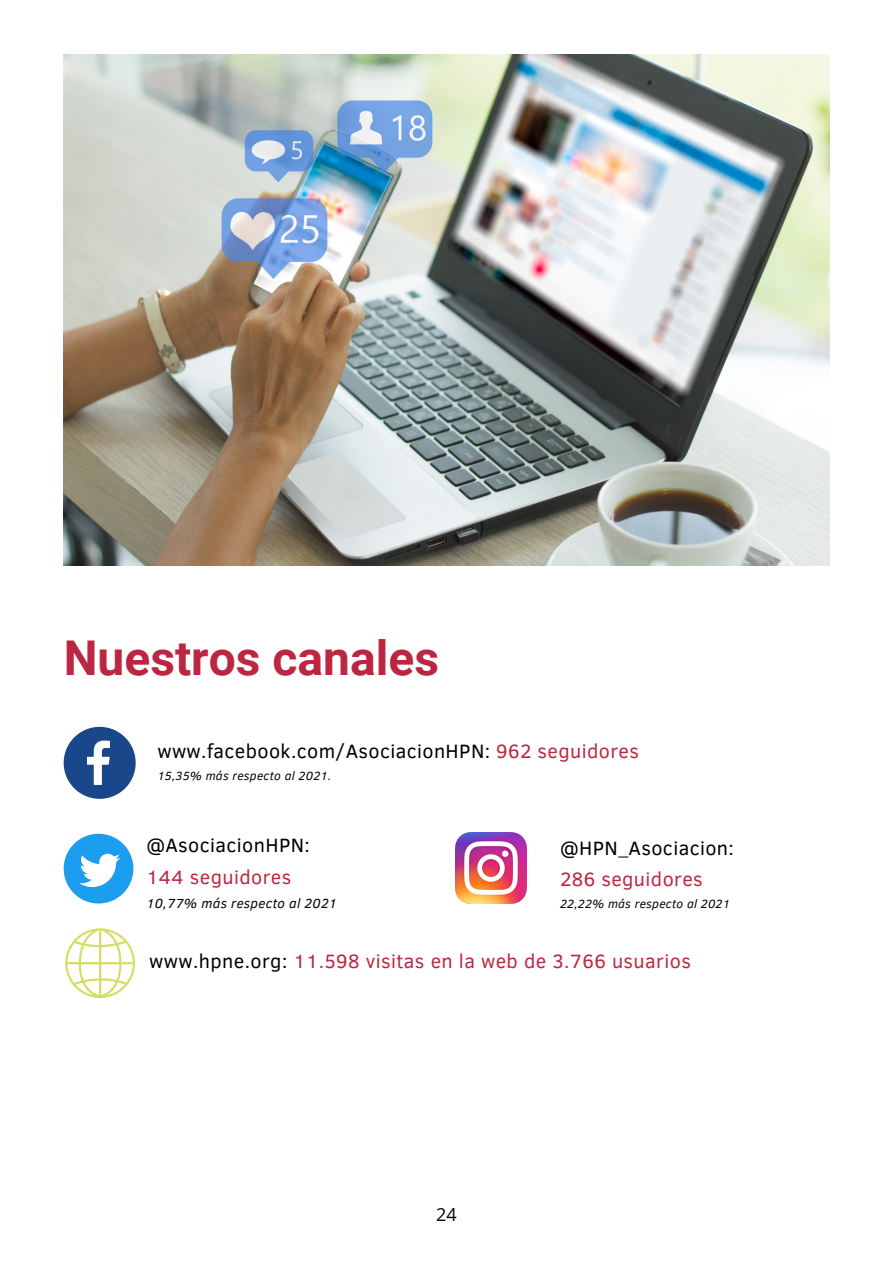
<style>
.page{position:relative;width:893px;height:1264px;background:#fff}
.page>*{position:absolute;margin:0;border:0;box-sizing:border-box;transform-origin:0 0}
.t1{font:700 48px "Roboto";color:#bd2640}
.t2{font:19.8px "Clear Sans";letter-spacing:.02em;color:#000}
.t3{font:19.8px "Clear Sans";letter-spacing:.02em;color:#bd2640}
.t4{font:18px "Open Sans";color:#000}
.t5{font:italic 13.5px "Clear Sans";letter-spacing:.02em;color:#000}
.t6{font:italic 12.15px "Clear Sans";letter-spacing:.02em;color:#000}
.s1{color:#bd2640}
.s2{color:#000}
</style>
<div class="page">
<img style="left:64px;top:54px;width:765px;height:511px">
<svg style="left:64px;top:727px;width:72px;height:71px"></svg>
<svg style="left:64px;top:833px;width:69px;height:70px"></svg>
<img style="left:455px;top:832px;width:71px;height:71px">
<svg style="left:65px;top:928px;width:70px;height:70px"></svg>
<p class="t1" style="left:64px;top:630px;width:377px">Nuestros canales</p>
<p class="t2" style="left:157px;top:736px;width:483px">www.facebook.com/AsociacionHPN: <span class="s1">962 seguidores</span></p>
<p class="t6" style="left:157px;top:767px;width:175px">15,35% más respecto al 2021.</p>
<p class="t2" style="left:146px;top:830px;width:165px">@AsociacionHPN:</p>
<p class="t3" style="left:146px;top:862px;width:146px">144 seguidores</p>
<p class="t5" style="left:146px;top:893px;width:192px">10,77% más respecto al 2021</p>
<p class="t2" style="left:560px;top:834px;width:175px">@HPN_Asociacion:</p>
<p class="t3" style="left:560px;top:865px;width:144px">286 seguidores</p>
<p class="t6" style="left:560px;top:895px;width:171px">22,22% más respecto al 2021</p>
<p class="t3" style="left:149px;top:946px;width:543px"><span class="s2">www.hpne.org:</span> 11.598 visitas en la web de 3.766 usuarios</p>
<p class="t4" style="left:436px;top:1201px;width:22px">24</p>
</div>
